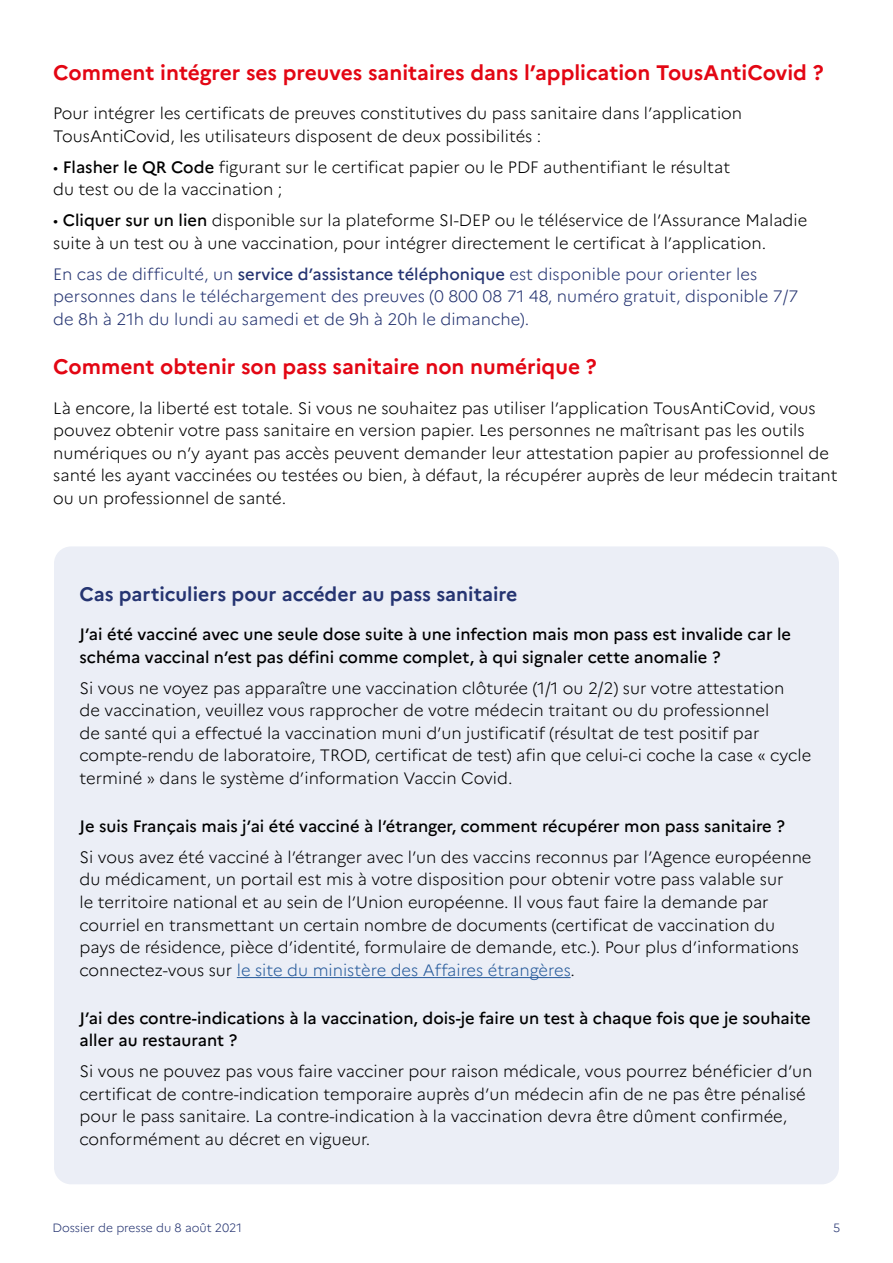
<style>
.page{position:relative;width:893px;height:1263px;background:#fff}
.page>*{position:absolute;margin:0;border:0;box-sizing:border-box;transform-origin:0 0}
.t1{font:700 21px "Marianne";color:#e30613}
.t2{font:700 19.5px "Marianne";color:#253471}
.t3{font:300 16.5px/22.5px "Marianne";color:#000}
.t4{font:500 16.5px/22.5px "Marianne";color:#000}
.t5{font:300 16.5px/22.5px "Marianne";color:#253471}
.t6{font:300 12px "Marianne";color:#253471}
.s1{font-weight:500}
.s2{color:#275b9b}
</style>
<div class="page">
<div style="left:54px;top:546px;width:785px;height:638px;background:#ebeef6;border-radius:17px"></div>
<hr style="left:237px;top:977px;width:334px;height:1px;background:#275b9b">
<p class="t1" style="left:53px;top:59px;width:772px">Comment intégrer ses preuves sanitaires dans l’application TousAntiCovid ?</p>
<p class="t3" style="left:53px;top:102px;width:690px">Pour intégrer les certificats de preuves constitutives du pass sanitaire dans l’application<br>TousAntiCovid, les utilisateurs disposent de deux possibilités :</p>
<p class="t3" style="left:53px;top:155px;width:678px">• <span class="s1">Flasher le QR Code</span> figurant sur le certificat papier ou le PDF authentifiant le résultat du test ou de la vaccination ;</p>
<p class="t3" style="left:53px;top:209px;width:756px">• <span class="s1">Cliquer sur un lien</span> disponible sur la plateforme SI-DEP ou le téléservice de l’Assurance Maladie suite à un test ou à une vaccination, pour intégrer directement le certificat à l’application.</p>
<p class="t5" style="left:53px;top:262px;width:747px">En cas de difficulté, un <span class="s1">service d’assistance téléphonique</span> est disponible pour orienter les personnes dans le téléchargement des preuves (0 800 08 71 48, numéro gratuit, disponible 7/7 de 8h à 21h du lundi au samedi et de 9h à 20h le dimanche).</p>
<p class="t1" style="left:53px;top:354px;width:545px">Comment obtenir son pass sanitaire non numérique ?</p>
<p class="t3" style="left:53px;top:396px;width:786px">Là encore, la liberté est totale. Si vous ne souhaitez pas utiliser l’application TousAntiCovid, vous pouvez obtenir votre pass sanitaire en version papier. Les personnes ne maîtrisant pas les outils numériques ou n’y ayant pas accès peuvent demander leur attestation papier au professionnel de santé les ayant vaccinées ou testées ou bien, à défaut, la récupérer auprès de leur médecin traitant ou un professionnel de santé.</p>
<p class="t2" style="left:80px;top:582px;width:439px">Cas particuliers pour accéder au pass sanitaire</p>
<p class="t4" style="left:80px;top:623px;width:713px">J’ai été vacciné avec une seule dose suite à une infection mais mon pass est invalide car le schéma vaccinal n’est pas défini comme complet, à qui signaler cette anomalie ?</p>
<p class="t3" style="left:80px;top:677px;width:733px">Si vous ne voyez pas apparaître une vaccination clôturée (1/1 ou 2/2) sur votre attestation<br>de vaccination, veuillez vous rapprocher de votre médecin traitant ou du professionnel<br>de santé qui a effectué la vaccination muni d’un justificatif (résultat de test positif par compte-rendu de laboratoire, TROD, certificat de test) afin que celui-ci coche la case « cycle terminé » dans le système d’information Vaccin Covid.</p>
<p class="t4" style="left:80px;top:815px;width:707px">Je suis Français mais j’ai été vacciné à l’étranger, comment récupérer mon pass sanitaire ?</p>
<p class="t3" style="left:80px;top:846px;width:733px">Si vous avez été vacciné à l’étranger avec l’un des vaccins reconnus par l’Agence européenne du médicament, un portail est mis à votre disposition pour obtenir votre pass valable sur<br>le territoire national et au sein de l’Union européenne. Il vous faut faire la demande par courriel en transmettant un certain nombre de documents (certificat de vaccination du pays de résidence, pièce d’identité, formulaire de demande, etc.). Pour plus d’informations connectez-vous sur <span class="s2">le site du ministère des Affaires étrangères</span>.</p>
<p class="t4" style="left:80px;top:1006px;width:733px">J’ai des contre-indications à la vaccination, dois-je faire un test à chaque fois que je souhaite aller au restaurant ?</p>
<p class="t3" style="left:80px;top:1060px;width:734px">Si vous ne pouvez pas vous faire vacciner pour raison médicale, vous pourrez bénéficier d’un certificat de contre-indication temporaire auprès d’un médecin afin de ne pas être pénalisé pour le pass sanitaire. La contre-indication à la vaccination devra être dûment confirmée, conformément au décret en vigueur.</p>
<p class="t6" style="left:52px;top:1220px;width:191px">Dossier de presse du 8 août 2021</p>
<p class="t6" style="left:833px;top:1220px;width:9px">5</p>
</div>
